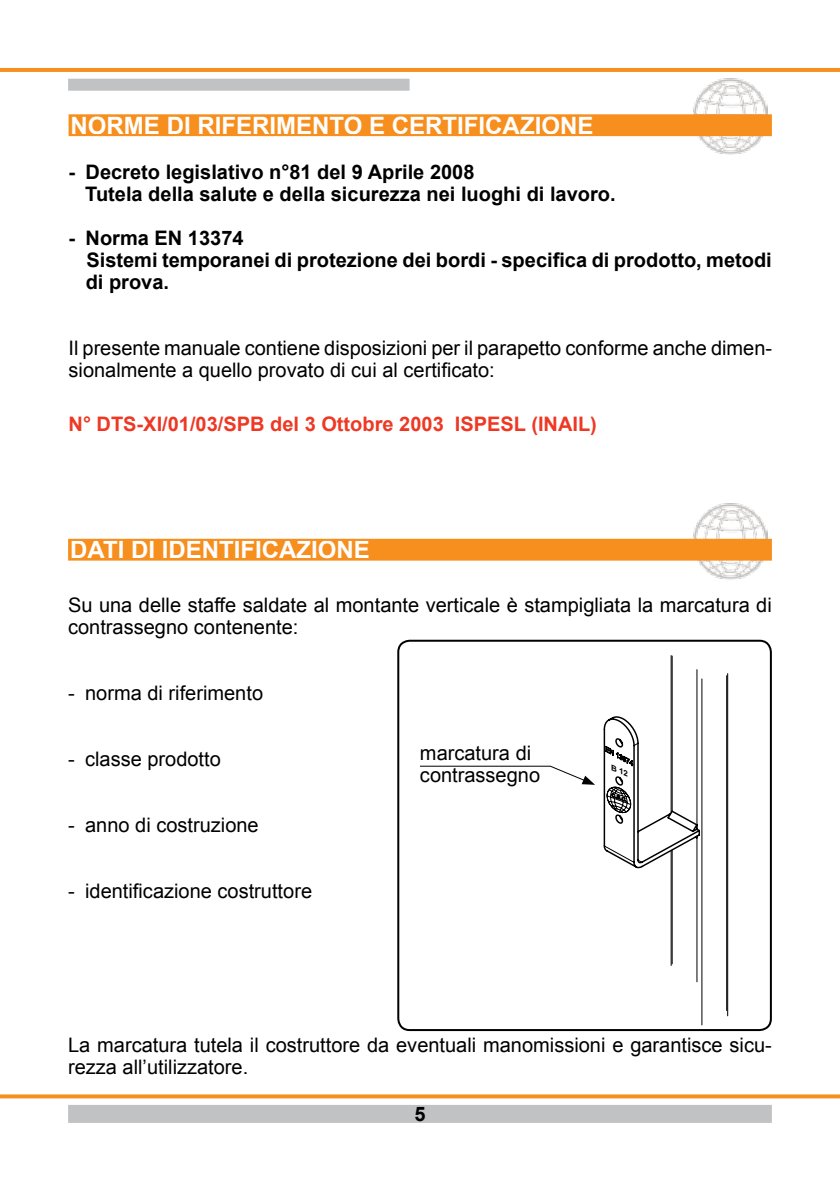
<style>
.page{position:relative;width:840px;height:1191px;background:#fff}
.page>*{position:absolute;margin:0;border:0;box-sizing:border-box;transform-origin:0 0}
.t1{font:700 24px "Arial";color:#fff}
.t2{font:20px/22px "Arial";color:#000}
.t3{font:700 20px/22px "Arial";color:#000}
.t4{font:700 20px "Arial";color:#ee3824}
</style>
<div class="page">
<svg style="left:0;top:68px;width:839px;height:4px;background:#f79021"></svg>
<div style="left:68px;top:79px;width:341px;height:12px;background:#c1c2c4"></div>
<div style="left:68px;top:1104px;width:703px;height:18px;background:#c1c2c4"></div>
<svg style="left:0;top:1094px;width:839px;height:4px;background:#f79a36"></svg>
<img style="left:691px;top:503px;width:75px;height:77px">
<div style="left:69px;top:540px;width:701px;height:19px;background:#f78f1e"></div>
<div style="left:68px;top:539px;width:703px;height:21px;border:2px solid #f78f1e"></div>
<img style="left:691px;top:78px;width:75px;height:76px">
<div style="left:70px;top:115px;width:700px;height:20px;background:#f78f1e"></div>
<div style="left:69px;top:114px;width:702px;height:22px;border:2px solid #f78f1e"></div>
<div style="left:397px;top:639px;width:374px;height:392px;border:2px solid #000;border-radius:11px"></div>
<svg style="left:670px;top:655px;width:58px;height:361px"></svg>
<hr style="left:420px;top:765px;width:130px;height:1px;background:#000">
<svg style="left:548px;top:765px;width:46px;height:20px"></svg>
<svg style="left:603px;top:714px;width:98px;height:155px"></svg>
<p class="t1" style="left:71px;top:109px;width:524px">norme di riferimento e certificazione</p>
<p class="t3" style="left:85px;top:162px;width:531px;text-indent:-17px">- Decreto legislativo n°81 del 9 Aprile 2008<br>Tutela della salute e della sicurezza nei luoghi di lavoro.</p>
<p class="t3" style="left:86px;top:228px;width:687px;text-indent:-17px">- Norma EN 13374<br>Sistemi temporanei di protezione dei bordi - specifica di prodotto, metodi di prova.</p>
<p class="t2" style="left:69px;top:337px;width:704px">Il presente manuale contiene disposizioni per il parapetto conforme anche dimen&shy;sionalmente a quello provato di cui al certificato:</p>
<p class="t4" style="left:69px;top:411px;width:480px">N° DTS-XI/01/03/SPB del 3 Ottobre 2003 ISPESL (INAIL</p>
<p class="t4" style="left:590px;top:411px;width:8px">)</p>
<p class="t1" style="left:70px;top:534px;width:301px">dati di identificazione</p>
<p class="t2" style="left:68px;top:594px;width:704px">Su una delle staffe saldate al montante verticale è stampigliata la marcatura di contrassegno contenente:</p>
<p class="t2" style="left:68px;top:682px;width:196px">- norma di riferimento</p>
<p class="t2" style="left:68px;top:748px;width:154px">- classe prodotto</p>
<p class="t2" style="left:68px;top:814px;width:192px">- anno di costruzione</p>
<p class="t2" style="left:68px;top:880px;width:245px">- identificazione costruttore</p>
<p class="t2" style="left:420px;top:742px;width:122px">marcatura di contrassegno</p>
<p class="t2" style="left:68px;top:1034px;width:704px">La marcatura tutela il costruttore da eventuali manomissioni e garantisce sicu&shy;rezza all’utilizzatore.</p>
<p class="t3" style="left:414px;top:1103px;width:13px">5</p>
</div>
